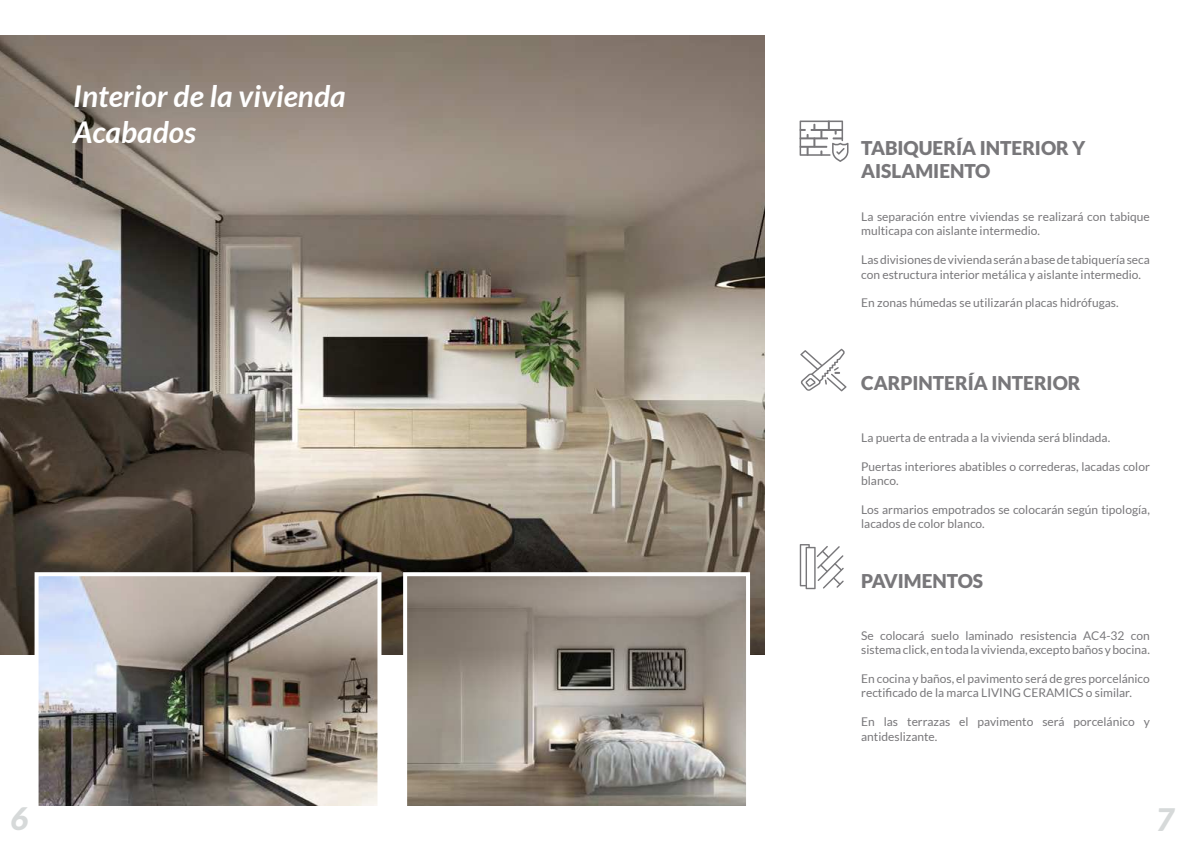
<style>
.page{position:relative;width:1191px;height:842px;background:#fff}
.page>*{position:absolute;margin:0;border:0;box-sizing:border-box;transform-origin:0 0}
.t1{font:italic 900 31px "Lato";color:#d6d9d9}
.t2{font:italic 700 30px/36px "Lato";color:#fff}
.t3{font:900 19px/22.8px "Lato";color:#78777a}
.t4{font:12px/14.4px "Lato";color:#78777a}
</style>
<div class="page">
<img style="left:0;top:35px;width:764px;height:620px">
<img style="left:33px;top:570px;width:350px;height:236px">
<svg style="left:401px;top:570px;width:351px;height:236px;background:#999289"></svg>
<svg style="left:799px;top:544px;width:44px;height:45px"></svg>
<svg style="left:800px;top:349px;width:46px;height:42px"></svg>
<svg style="left:799px;top:121px;width:49px;height:41px"></svg>
<h2 class="t2" style="left:73px;top:78px;width:274px">Interior de la vivienda<br>Acabados</h2>
<h3 class="t3" style="left:861px;top:136px;width:226px">TABIQUERÍA INTERIOR Y<br>AISLAMIENTO</h3>
<p class="t4" style="left:861px;top:210px;width:290px">La separación entre viviendas se realizará con tabique multicapa con aislante intermedio.</p>
<p class="t4" style="left:861px;top:253px;width:290px">Las divisiones de vivienda serán a base de tabiquería seca con estructura interior metálica y aislante intermedio.</p>
<p class="t4" style="left:861px;top:296px;width:259px">En zonas húmedas se utilizarán placas hidrófugas.</p>
<h3 class="t3" style="left:861px;top:372px;width:221px">CARPINTERÍA INTERIOR</h3>
<p class="t4" style="left:861px;top:431px;width:250px">La puerta de entrada a la vivienda será blindada.</p>
<p class="t4" style="left:861px;top:460px;width:290px">Puertas interiores abatibles o correderas, lacadas color blanco.</p>
<p class="t4" style="left:861px;top:503px;width:290px">Los armarios empotrados se colocarán según tipología, lacados de color blanco.</p>
<h3 class="t3" style="left:861px;top:570px;width:123px">PAVIMENTOS</h3>
<p class="t4" style="left:861px;top:628px;width:290px">Se colocará suelo laminado resistencia AC4-32 con sistema click, en toda la vivienda, excepto baños y bocina.</p>
<p class="t4" style="left:861px;top:671px;width:290px">En cocina y baños, el pavimento será de gres porcelánico rectificado de la marca LIVING CERAMICS o similar.</p>
<p class="t4" style="left:861px;top:714px;width:290px">En las terrazas el pavimento será porcelánico y antideslizante.</p>
<h1 class="t1" style="left:10px;top:801px;width:19px">6</h1>
<h1 class="t1" style="left:1156px;top:802px;width:19px">7</h1>
</div>
